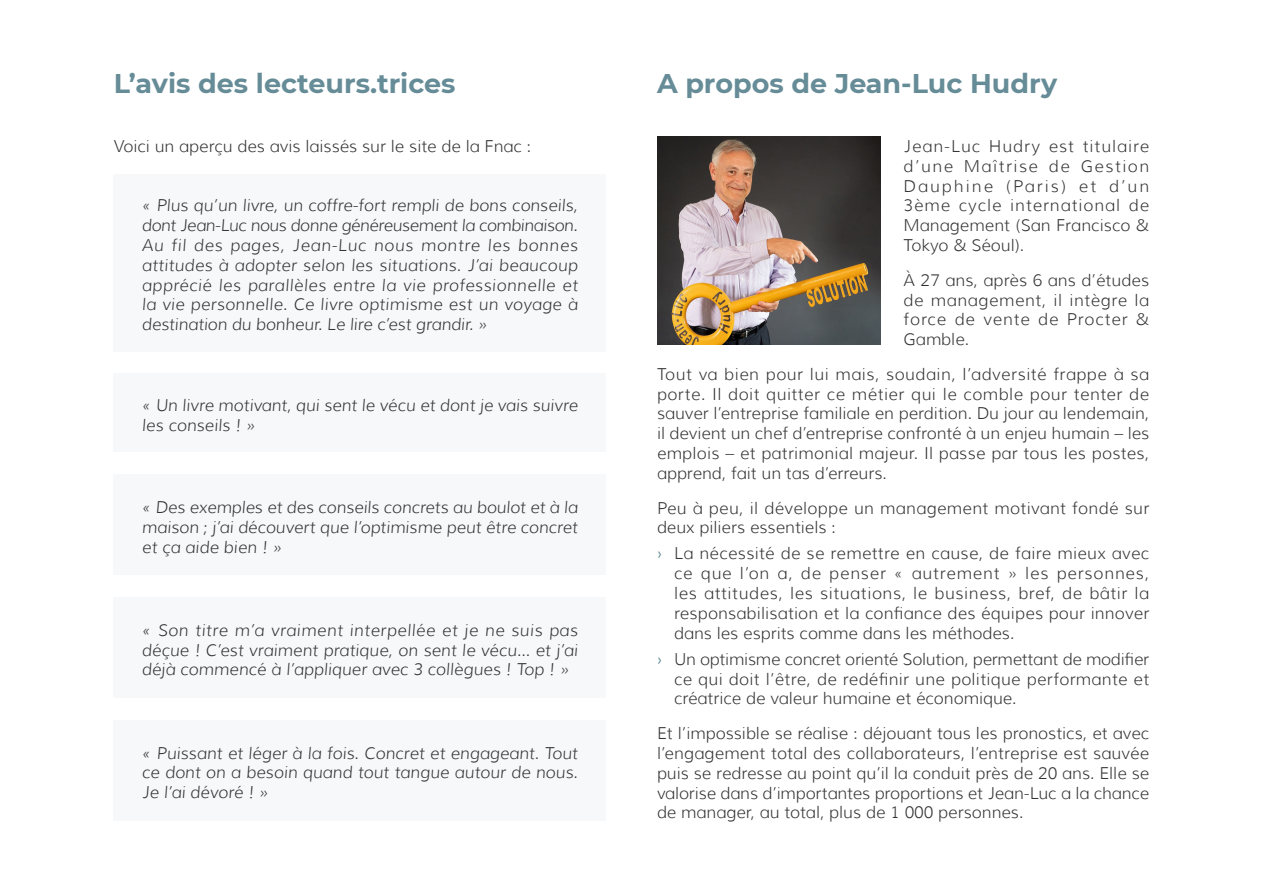
<style>
.page{position:relative;width:1263px;height:893px;background:#fff}
.page>*{position:absolute;margin:0;border:0;box-sizing:border-box;transform-origin:0 0}
.Pages_-_Titre_1{font:700 27px "Montserrat";color:#668c98}
.Pages_-_Paragraphe{font:300 16.5px/19.8px "Muli";color:#333;text-align:justify}
.Pages_-_Paragraphe-2{font:italic 300 16.5px/19.8px "Muli";color:#333;text-align:justify}
.Pages_-_Paragraphe-3{font:300 16.5px/19.8px "Muli";letter-spacing:.02em;color:#333}
.s1{font-family:"Lato";font-weight:400;color:#668c98}
</style>
<div class="page">
<div style="left:114px;top:174px;width:492px;height:177px;background:#f6f8f9"></div>
<div style="left:114px;top:373px;width:492px;height:79px;background:#f6f8f9"></div>
<div style="left:114px;top:474px;width:492px;height:101px;background:#f6f8f9"></div>
<div style="left:114px;top:597px;width:492px;height:101px;background:#f6f8f9"></div>
<div style="left:114px;top:720px;width:492px;height:101px;background:#f6f8f9"></div>
<img style="left:657px;top:136px;width:223px;height:208px">
<p class="Pages_-_Titre_1" style="left:114px;top:64px;width:343px">L’avis des lecteurs.trices</p>
<p class="Pages_-_Paragraphe" style="left:114px;top:136px;width:419px">Voici un aperçu des avis laissés sur le site de la Fnac :</p>
<p class="Pages_-_Paragraphe-2" style="left:142px;top:196px;width:437px">« Plus qu’un livre, un coffre-fort rempli de bons conseils, dont Jean-Luc nous donne généreusement la combinaison.<br>Au fil des pages, Jean-Luc nous montre les bonnes attitudes à adopter selon les situations. J’ai beaucoup apprécié les parallèles entre la vie professionnelle et la vie personnelle. Ce livre optimisme est un voyage à destination du bonheur. Le lire c’est grandir. »</p>
<p class="Pages_-_Paragraphe-2" style="left:142px;top:395px;width:437px">« Un livre motivant, qui sent le vécu et dont je vais suivre les conseils ! »</p>
<p class="Pages_-_Paragraphe-2" style="left:142px;top:497px;width:437px">« Des exemples et des conseils concrets au boulot et à la maison ; j’ai découvert que l’optimisme peut être concret et ça aide bien ! »</p>
<p class="Pages_-_Paragraphe-2" style="left:142px;top:620px;width:437px">« Son titre m’a vraiment interpellée et je ne suis pas déçue ! C’est vraiment pratique, on sent le vécu… et j’ai déjà commencé à l’appliquer avec 3 collègues ! Top ! »</p>
<p class="Pages_-_Paragraphe-2" style="left:142px;top:743px;width:437px">« Puissant et léger à la fois. Concret et engageant. Tout ce dont on a besoin quand tout tangue autour de nous.<br>Je l’ai dévoré ! »</p>
<p class="Pages_-_Titre_1" style="left:657px;top:64px;width:402px">A propos de Jean-Luc Hudry</p>
<p class="Pages_-_Paragraphe" style="left:904px;top:136px;width:247px">Jean-Luc Hudry est titulaire d’une Maîtrise de Gestion Dauphine (Paris) et d’un 3ème cycle international de Management (San Francisco &amp; Tokyo &amp; Séoul).</p>
<p class="Pages_-_Paragraphe" style="left:904px;top:270px;width:247px">À 27 ans, après 6 ans d’études de management, il intègre la force de vente de Procter &amp; Gamble.</p>
<p class="Pages_-_Paragraphe" style="left:657px;top:364px;width:494px">Tout va bien pour lui mais, soudain, l’adversité frappe à sa porte. Il doit quitter ce métier qui le comble pour tenter de sauver l’entreprise familiale en perdition. Du jour au lendemain, il devient un chef d’entreprise confronté à un enjeu humain – les emplois – et patrimonial majeur. Il passe par tous les postes, apprend, fait un tas d’erreurs.</p>
<p class="Pages_-_Paragraphe-3" style="left:657px;top:498px;width:494px">Peu à peu, il développe un management motivant fondé sur deux piliers essentiels :</p>
<p class="Pages_-_Paragraphe" style="left:674px;top:544px;width:477px;text-indent:-17px"><span class="s1">›</span> La nécessité de se remettre en cause, de faire mieux avec ce que l’on a, de penser « autrement » les personnes, les attitudes, les situations, le business, bref, de bâtir la responsabilisation et la confiance des équipes pour innover dans les esprits comme dans les méthodes.</p>
<p class="Pages_-_Paragraphe" style="left:674px;top:649px;width:477px;text-indent:-17px"><span class="s1">›</span> Un optimisme concret orienté Solution, permettant de modifier ce qui doit l’être, de redéfinir une politique performante et créatrice de valeur humaine et économique.</p>
<p class="Pages_-_Paragraphe" style="left:657px;top:723px;width:494px">Et l’impossible se réalise : déjouant tous les pronostics, et avec l’engagement total des collaborateurs, l’entreprise est sauvée puis se redresse au point qu’il la conduit près de 20 ans. Elle se valorise dans d’importantes proportions et Jean-Luc a la chance de manager, au total, plus de 1 000 personnes.</p>
</div>
